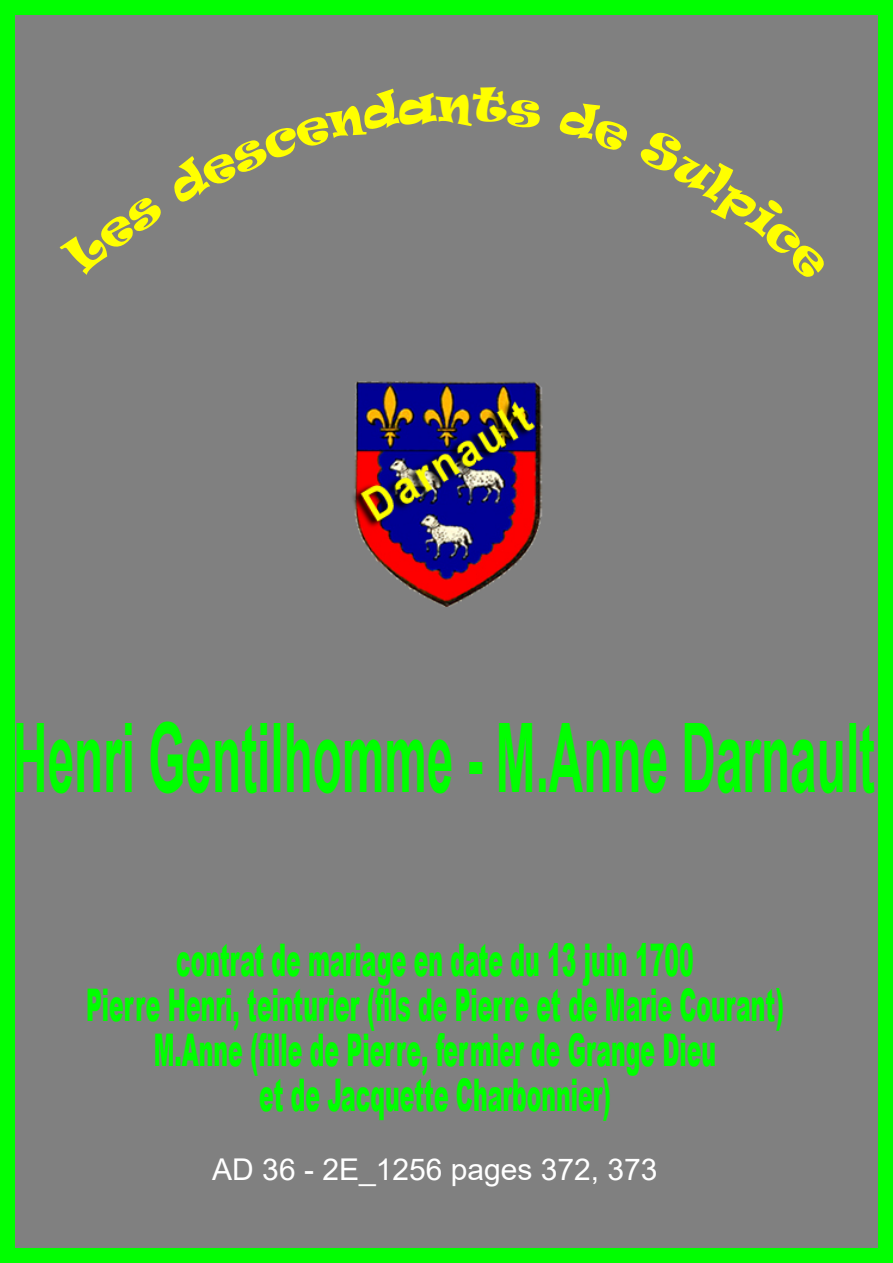
<style>
.page{position:relative;width:893px;height:1263px;background:#808080}
.page>*{position:absolute;margin:0;border:0;box-sizing:border-box;transform-origin:0 0}
.t1{font:700 96px "Arial";color:#0f0;scale:.5 1}
.t2{font:900 45px/45px "Arial";color:#0f0;text-align:center;scale:.49 1}
.t3{font:30px "Arial";color:#fff}
</style>
<div class="page">
<img style="left:352px;top:381px;width:190px;height:226px">
<img style="left:351px;top:400px;width:183px;height:129px">
<img style="left:359px;top:400px;width:177px;height:122px">
<div style="left:59px;top:86px;width:483px;height:191px;background:#808080"></div>
<div style="left:558px;top:96px;width:72px;height:57px;background:#808080"></div>
<div style="left:637px;top:127px;width:191px;height:155px;background:#808080"></div>
<h1 class="t1" style="left:13px;top:722px;width:1725px">Henri Gentilhomme - M.Anne Darnault</h1>
<p class="t2" style="left:86px;top:942px;width:1426px">contrat de mariage en date du 13 juin 1700<br>Pierre Henri, teinturier (fils de Pierre et de Marie Courant)<br>M.Anne (fille de Pierre, fermier de Grange Dieu<br>et de Jacquette Charbonnier)</p>
<p class="t3" style="left:212px;top:1158px;width:447px">AD 36 - 2E_1256 pages 372, 373</p>
</div>
